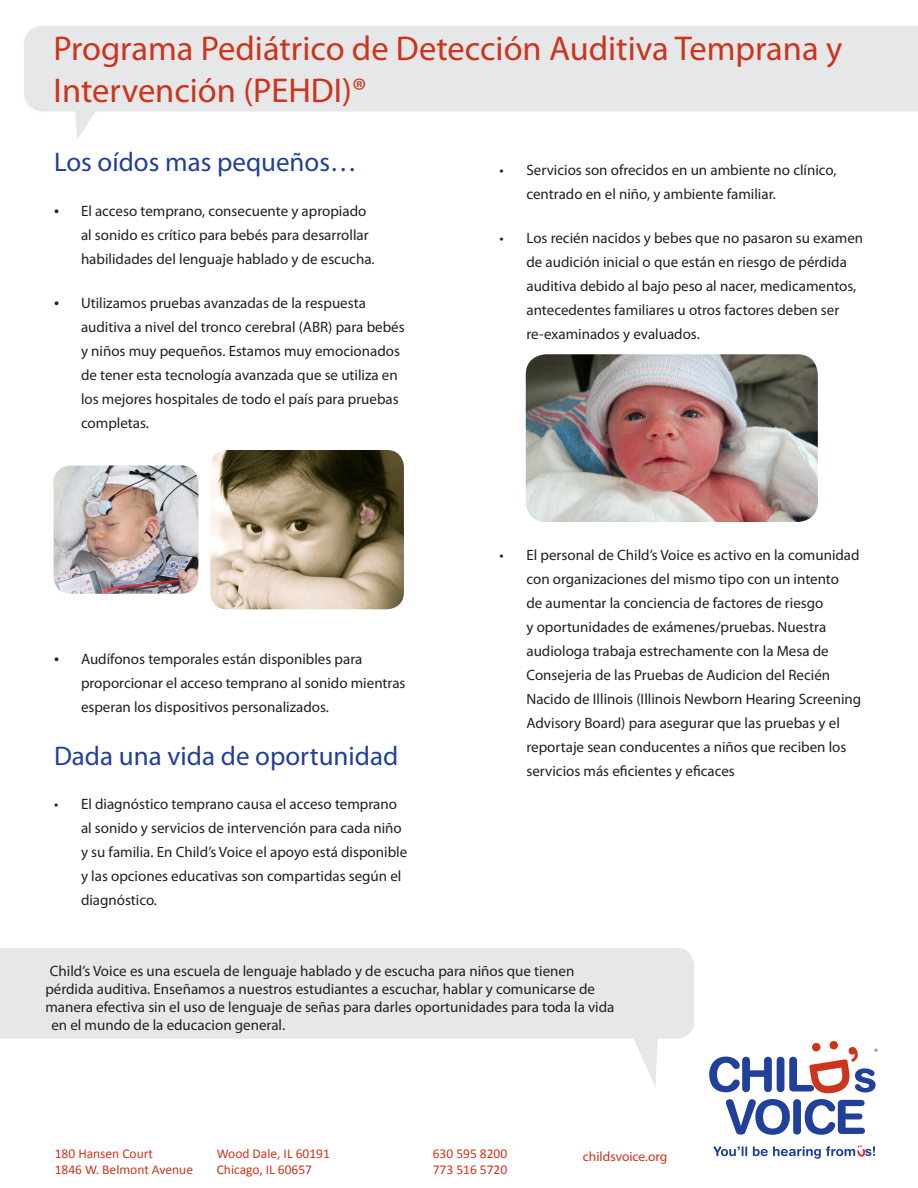
<style>
.page{position:relative;width:918px;height:1188px;background:#fff}
.page>*{position:absolute;margin:0;border:0;box-sizing:border-box;transform-origin:0 0}
.t1{font:34.5px/41.4px "Myriad Pro";color:#cd341c}
.t2{font:27px "Myriad Pro";color:#223f99}
.t3{font:15px/24px "Myriad Pro";color:#231f20}
.t4{font:13.5px "Calibri";color:#cd341c}
.t5{font:13.5px "Myriad Pro";color:#cd341c}
.t6{font:9.15px "Myriad Pro";color:#214099}
.s1{font-size:18px}
</style>
<div class="page">
<div style="left:0;top:948px;width:694px;height:91px;background:#e6e7e9"></div>
<svg style="left:632px;top:1034px;width:26px;height:52px"></svg>
<img style="left:54px;top:466px;width:144px;height:128px">
<img style="left:210px;top:450px;width:194px;height:159px">
<img style="left:526px;top:354px;width:292px;height:168px">
<div style="left:44px;top:953px;width:573px;height:80px;background:#e6e7e9;border-radius:18px"></div>
<svg style="left:714px;top:1145px;width:162px;height:14px"></svg>
<svg style="left:709px;top:1057px;width:68px;height:35px"></svg>
<div style="left:777px;top:1057px;width:7px;height:35px;background:#214099;border-radius:4px"></div>
<svg style="left:726px;top:1099px;width:69px;height:36px"></svg>
<div style="left:793px;top:1099px;width:8px;height:36px;background:#214099;border-radius:4px"></div>
<svg style="left:805px;top:1099px;width:60px;height:36px"></svg>
<svg style="left:789px;top:1046px;width:87px;height:47px"></svg>
<div style="left:812px;top:1043px;width:9px;height:8px;background:#cd341c;border-radius:50%"></div>
<div style="left:830px;top:1041px;width:8px;height:8px;background:#cd341c;border-radius:50%"></div>
<div style="left:872px;top:1041px;width:11px;height:18px;background:#fff"></div>
<p class="t1" style="left:54px;top:27px;width:790px">Programa Pediátrico de Detección Auditiva Temprana y<br>Intervención (PEHDI)®</p>
<p class="t2" style="left:54px;top:146px;width:304px">Los oídos mas pequeños…</p>
<p class="t3" style="left:81px;top:198px;width:295px;text-indent:-27px"><span class="s1">•</span> El acceso temprano, consecuente y apropiado al sonido es crítico para bebés para desarrollar habilidades del lenguaje hablado y de escucha.</p>
<p class="t3" style="left:81px;top:291px;width:325px;text-indent:-27px"><span class="s1">•</span> Utilizamos pruebas avanzadas de la respuesta auditiva a nivel del tronco cerebral (ABR) para bebés y niños muy pequeños. Estamos muy emocionados de tener esta tecnología avanzada que se utiliza en los mejores hospitales de todo el país para pruebas completas.</p>
<p class="t3" style="left:526px;top:157px;width:312px;text-indent:-27px">• Servicios son ofrecidos en un ambiente no clínico, centrado en el niño, y ambiente familiar.</p>
<p class="t3" style="left:526px;top:226px;width:338px;text-indent:-27px">• Los recién nacidos y bebes que no pasaron su examen de audición inicial o que están en riesgo de pérdida auditiva debido al bajo peso al nacer, medicamentos, antecedentes familiares u otros factores deben ser re-examinados y evaluados.</p>
<p class="t3" style="left:81px;top:647px;width:326px;text-indent:-27px"><span class="s1">•</span> Audífonos temporales están disponibles para proporcionar el acceso temprano al sonido mientras esperan los dispositivos personalizados.</p>
<p class="t2" style="left:54px;top:739px;width:346px">Dada una vida de oportunidad</p>
<p class="t3" style="left:81px;top:792px;width:328px;text-indent:-27px">• El diagnóstico temprano causa el acceso temprano al sonido y servicios de intervención para cada niño y su familia. En Child’s Voice el apoyo está disponible y las opciones educativas son compartidas según el diagnóstico.</p>
<p class="t3" style="left:526px;top:543px;width:336px;text-indent:-27px">• El personal de Child’s Voice es activo en la comunidad con organizaciones del mismo tipo con un intento<br>de aumentar la conciencia de factores de riesgo<br>y oportunidades de exámenes/pruebas. Nuestra audiologa trabaja estrechamente con la Mesa de Consejeria de las Pruebas de Audicion del Recién Nacido de Illinois (Illinois Newborn Hearing Screening Advisory Board) para asegurar que las pruebas y el reportaje sean conducentes a niños que reciben los servicios más eficientes y eficaces</p>
<p class="t3" style="left:54px;top:958px;width:551px;line-height:22.5px">Child’s Voice i a list ning nd spoken language school for children wh hav h ari g loss. We teach our students to listen, speak and communicate effectively without the use of sign language to give them lifelong opportunities in the mainstream world.</p>
<p class="t3" style="left:50px;top:958px;width:526px">Child’s Voice es una escuela de lenguaje hablado y de escucha para niños que tienen</p>
<p class="t3" style="left:45px;top:976px;width:551px">pérdida auditiva. Enseñamos a nuestros estudiantes a escuchar, hablar y comunicarse de</p>
<p class="t3" style="left:45px;top:994px;width:571px">manera efectiva sin el uso de lenguaje de señas para darles oportunidades para toda la vida</p>
<p class="t3" style="left:51px;top:1012px;width:235px">en el mundo de la educacion general.</p>
<p class="t6" style="left:873px;top:1048px;width:13px">™® ™®</p>
<p class="t4" style="left:55px;top:1144px;width:100px">180 Hansen Court</p>
<p class="t4" style="left:217px;top:1144px;width:115px">Wood Dale, IL 60191</p>
<p class="t4" style="left:433px;top:1144px;width:76px">630 595 8200</p>
<p class="t4" style="left:55px;top:1160px;width:140px">1846 W. Belmont Avenue</p>
<p class="t4" style="left:217px;top:1160px;width:97px">Chicago, IL 60657</p>
<p class="t4" style="left:433px;top:1160px;width:76px">773 516 5720</p>
<p class="t5" style="left:54px;top:1148px;width:102px">180 Hansen Court</p>
<p class="t5" style="left:221px;top:1148px;width:116px">Wood Dale, IL 60191</p>
<p class="t5" style="left:414px;top:1148px;width:76px">630 595 8200</p>
<p class="t5" style="left:583px;top:1148px;width:86px">childsvoice.org</p>
</div>
